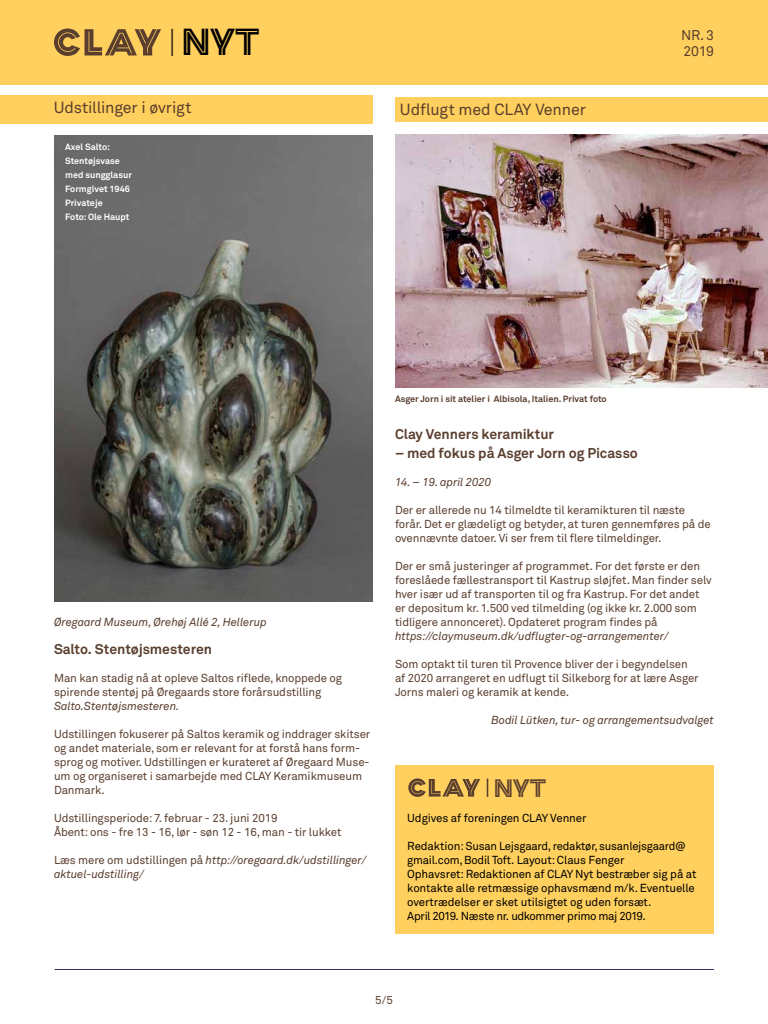
<style>
.page{position:relative;width:768px;height:1024px;background:#fff}
.page>*{position:absolute;margin:0;border:0;box-sizing:border-box;transform-origin:0 0}
.t1{font:35.1px "Clay";color:#000}
.t2{font:23.5px "Clay";color:#5a3e2e}
.t3{font:16px "Akkurat";letter-spacing:-.01em;color:#5a3e2e}
.t4{font:700 14px "Akkurat";letter-spacing:-.005em;color:#5a3e2e}
.t5{font:14px/16px "Akkurat";letter-spacing:-.015em;color:#5a3e2e}
.t6{font:11.5px/14px "Akkurat";letter-spacing:-.01em;color:#5a3e2e}
.t7{font:11.5px/14px "Akkurat";letter-spacing:-.015em;color:#000}
.t8{font:italic 11.5px/14px "Akkurat";letter-spacing:-.01em;color:#5a3e2e}
.t9{font:700 9px/14px "Akkurat";color:#fff}
.t10{font:700 9px "Akkurat";color:#5a3e2e}
.s1{font-style:normal}
</style>
<div class="page">
<div style="left:0;top:0;width:768px;height:85px;background:#ffd05d"></div>
<svg style="left:54px;top:29px;width:107px;height:27px"></svg>
<div style="left:171px;top:29px;width:2px;height:27px;border:1px solid #5a3e2e"></div>
<hr style="left:54px;top:969px;width:660px;height:1px;background:#372f6c">
<img style="left:54px;top:136px;width:319px;height:466px">
<div style="left:0;top:95px;width:373px;height:29px;background:#ffd05d"></div>
<div style="left:395px;top:766px;width:319px;height:168px;background:#ffd05d"></div>
<svg style="left:408px;top:778px;width:72px;height:19px"></svg>
<svg style="left:487px;top:779px;width:1px;height:18px"></svg>
<img style="left:395px;top:135px;width:373px;height:253px">
<div style="left:395px;top:98px;width:373px;height:24px;background:#ffd05d"></div>
<h1 class="t1" style="left:181px;top:20px;width:80px">NYT</h1>
<p class="t5" style="left:681px;top:27px;width:34px">NR. 3<br>2019</p>
<h3 class="t3" style="left:54px;top:98px;width:139px">Udstillinger i øvrigt</h3>
<p class="t9" style="left:65px;top:140px;width:68px">Axel Salto:<br>Stentøjsvase med sungglasur<br>Formgivet 1946<br>Privateje<br>Foto: Ole Haupt</p>
<h3 class="t3" style="left:400px;top:100px;width:187px">Udflugt med CLAY Venner</h3>
<p class="t8" style="left:54px;top:615px;width:214px">Øregaard Museum, Ørehøj Allé 2, Hellerup</p>
<p class="t4" style="left:54px;top:640px;width:160px">Salto. Stentøjsmesteren</p>
<p class="t6" style="left:54px;top:671px;width:290px">Man kan stadig nå at opleve Saltos riflede, knoppede og spirende stentøj på Øregaards store forårsudstilling</p>
<p class="t8" style="left:54px;top:699px;width:127px">Salto.Stentøjsmesteren.</p>
<p class="t6" style="left:54px;top:727px;width:318px">Udstillingen fokuserer på Saltos keramik og inddrager skitser og andet materiale, som er relevant for at forstå hans form&shy;sprog og motiver. Udstillingen er kurateret af Øregaard Muse&shy;um og organiseret i samarbejde med CLAY Keramikmuseum Danmark.</p>
<p class="t6" style="left:54px;top:811px;width:289px">Udstillingsperiode: 7. februar - 23. juni 2019<br>Åbent: ons - fre 13 - 16, lør - søn 12 - 16, man - tir lukket</p>
<p class="t8" style="left:54px;top:853px;width:314px"><span class="s1">Læs mere om udstillingen på</span> http://oregaard.dk/udstillinger/ aktuel-udstilling/</p>
<p class="t10" style="left:395px;top:393px;width:213px">Asger Jorn i sit atelier i Albisola, Italien. Privat foto</p>
<p class="t4" style="left:395px;top:425px;width:160px">Clay Venners keramiktur</p>
<p class="t4" style="left:395px;top:444px;width:244px">– med fokus på Asger Jorn og Picasso</p>
<p class="t8" style="left:395px;top:475px;width:98px">14. – 19. april 2020</p>
<p class="t6" style="left:395px;top:503px;width:317px">Der er allerede nu 14 tilmeldte til keramikturen til næste forår. Det er glædeligt og betyder, at turen gennemføres på de ovennævnte datoer. Vi ser frem til flere tilmeldinger.</p>
<p class="t6" style="left:395px;top:559px;width:318px">Der er små justeringer af programmet. For det første er den foreslåede fællestransport til Kastrup sløjfet. Man finder selv hver især ud af transporten til og fra Kastrup. For det andet er depositum kr. 1.500 ved tilmelding (og ikke kr. 2.000 som tidligere annonceret). Opdateret program findes på</p>
<p class="t8" style="left:395px;top:629px;width:275px">https://claymuseum.dk/udflugter-og-arrangementer/</p>
<p class="t6" style="left:395px;top:657px;width:305px">Som optakt til turen til Provence bliver der i begyndelsen af 2020 arrangeret en udflugt til Silkeborg for at lære Asger<br>Jorns maleri og keramik at kende.</p>
<p class="t8" style="left:491px;top:713px;width:224px">Bodil Lütken, tur- og arrangementsudvalget</p>
<h2 class="t2" style="left:493px;top:773px;width:54px">NYT</h2>
<p class="t7" style="left:407px;top:811px;width:129px">Udgives af foreningen Clay</p>
<p class="t7" style="left:550px;top:811px;width:38px">Venner</p>
<p class="t7" style="left:407px;top:839px;width:291px">Redaktion: Susan Lejsgaard, redaktør, susanlejsgaard@ gmail.com, Bodil Toft. Layout: Claus Fenger<br>Ophavsret: Redaktionen af CLAY Nyt bestræber sig på at kontakte alle retmæssige ophavsmænd m/k. Eventuelle overtrædelser er sket utilsigtet og uden forsæt.<br>April 2019. Næste nr. udkommer primo maj 2019.</p>
<p class="t6" style="left:375px;top:993px;width:19px">5/5</p>
</div>
